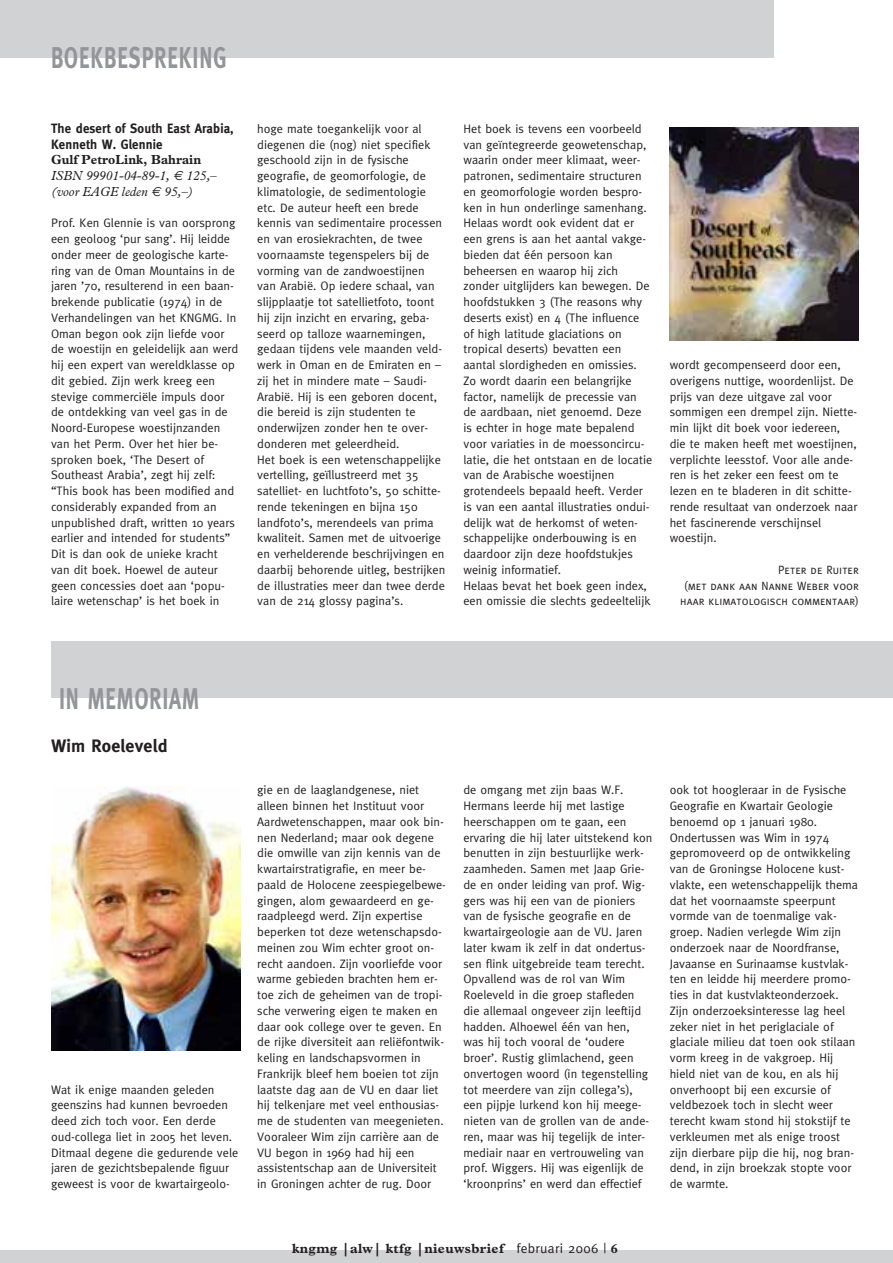
<style>
.page{position:relative;width:893px;height:1263px;background:#fff}
.page>*{position:absolute;margin:0;border:0;box-sizing:border-box;transform-origin:0 0}
.t1{font:700 30px "Meta";letter-spacing:.045em;color:#939598;scale:.7 1}
.t2{font:700 18px "Meta";letter-spacing:.01em;color:#231f20}
.t3{font:700 13.5px/15.8px "Meta";letter-spacing:.01em;color:#231f20;scale:.95 1}
.t4{font:700 13.5px "Plantin";letter-spacing:.025em;color:#231f20}
.t5{font:italic 13.2px/15.8px "Plantin";letter-spacing:.005em;color:#231f20;scale:.95 1}
.t6{font:12.3px/15.8px "Meta";color:#231f20}
.t7{font:12px/15.8px "Meta Caps";letter-spacing:.005em;color:#231f20;text-align:right;scale:.95 1}
.s1{font-weight:700;font-style:normal}
.s2{font-family:"Euro Sans"}
.s3{font-family:"Meta";font-weight:400}
</style>
<div class="page">
<div style="left:0;top:1250px;width:893px;height:13px;background:#d1d2d4"></div>
<div style="left:0;top:0;width:774px;height:58px;background:#d1d2d4"></div>
<div style="left:51px;top:641px;width:842px;height:56px;background:#d1d2d4"></div>
<img style="left:51px;top:786px;width:189px;height:264px">
<img style="left:670px;top:128px;width:189px;height:212px">
<h1 class="t1" style="left:51px;top:47px;width:252px">BOEKBESPREKING</h1>
<p class="t3" style="left:51px;top:122px;width:194px">The desert of South East Arabia,<br>Kenneth W. Glennie</p>
<p class="t5" style="left:51px;top:153px;width:176px"><span class="s1">Gulf PetroLink, Bahrain<br></span>ISBN 99901-04-89-1, <span class="s2">€</span> 125,– (voor EAGE leden <span class="s2">€</span> 95,–)</p>
<p class="t6" style="left:51px;top:216px;width:189px">Prof. Ken Glennie is van oorsprong een geoloog ‘pur sang’. Hij leidde onder meer de geologische karte&shy;ring van de Oman Mountains in de jaren ’70, resulterend in een baan&shy;brekende publicatie (1974) in de<br>Verhandelingen van het KNGMG. In<br>Oman begon ook zijn liefde voor de woestijn en geleidelijk aan werd hij een expert van wereldklasse op dit gebied. Zijn werk kreeg een stevige commerciële impuls door de ontdekking van veel gas in de<br>Noord-Europese woestijnzanden van het Perm. Over het hier be&shy;sproken boek, ‘The Desert of<br>Southeast Arabia’, zegt hij zelf: “This book has been modified and considerably expanded from an unpublished draft, written 10 years earlier and intended for students”<br>Dit is dan ook de unieke kracht van dit boek. Hoewel de auteur geen concessies doet aan ‘popu&shy;laire wetenschap’ is het boek in</p>
<p class="t6" style="left:257px;top:122px;width:190px">hoge mate toegankelijk voor al diegenen die (nog) niet specifiek geschoold zijn in de fysische geografie, de geomorfologie, de klimatologie, de sedimentologie etc. De auteur heeft een brede kennis van sedimentaire processen en van erosiekrachten, de twee voornaamste tegenspelers bij de vorming van de zandwoestijnen van Arabië. Op iedere schaal, van slijpplaatje tot satellietfoto, toont hij zijn inzicht en ervaring, geba&shy;seerd op talloze waarnemingen, gedaan tijdens vele maanden veld&shy;werk in Oman en de Emiraten en – zij het in mindere mate – Saudi-Arabië. Hij is een geboren docent, die bereid is zijn studenten te onderwijzen zonder hen te over&shy;donderen met geleerdheid.<br>Het boek is een wetenschappelijke vertelling, geïllustreerd met 35 satelliet- en luchtfoto’s, 50 schitte&shy;rende tekeningen en bijna 150 landfoto’s, merendeels van prima kwaliteit. Samen met de uitvoerige en verhelderende beschrijvingen en daarbij behorende uitleg, bestrijken de illustraties meer dan twee derde van de 214 glossy pagina’s.</p>
<p class="t6" style="left:463px;top:122px;width:190px">Het boek is tevens een voorbeeld van geïntegreerde geowetenschap, waarin onder meer klimaat, weer&shy;patronen, sedimentaire structuren en geomorfologie worden bespro&shy;ken in hun onderlinge samenhang.<br>Helaas wordt ook evident dat er een grens is aan het aantal vakge&shy;bieden dat één persoon kan beheersen en waarop hij zich zonder uitglijders kan bewegen. De hoofdstukken 3 (The reasons why deserts exist) en 4 (The influence of high latitude glaciations on tropical deserts) bevatten een aantal slordigheden en omissies.<br>Zo wordt daarin een belangrijke factor, namelijk de precessie van de aardbaan, niet genoemd. Deze is echter in hoge mate bepalend voor variaties in de moessoncircu&shy;latie, die het ontstaan en de locatie van de Arabische woestijnen grotendeels bepaald heeft. Verder is van een aantal illustraties ondui&shy;delijk wat de herkomst of weten&shy;schappelijke onderbouwing is en daardoor zijn deze hoofdstukjes weinig informatief.<br>Helaas bevat het boek geen index, een omissie die slechts gedeeltelijk</p>
<p class="t6" style="left:670px;top:358px;width:189px">wordt gecompenseerd door een, overigens nuttige, woordenlijst. De prijs van deze uitgave zal voor sommigen een drempel zijn. Niette&shy;min lijkt dit boek voor iedereen, die te maken heeft met woestijnen, verplichte leesstof. Voor alle ande&shy;ren is het zeker een feest om te lezen en te bladeren in dit schitte&shy;rende resultaat van onderzoek naar het fascinerende verschijnsel woestijn.</p>
<p class="t7" style="left:680px;top:562px;width:190px">Peter de Ruiter<br>(met dank aan Nanne Weber voor haar klimatologisch commentaar)</p>
<h1 class="t1" style="left:59px;top:688px;width:201px">IN MEMORIAM</h1>
<h2 class="t2" style="left:51px;top:739px;width:118px">Wim Roeleveld</h2>
<p class="t6" style="left:51px;top:1083px;width:189px">Wat ik enige maanden geleden geenszins had kunnen bevroeden deed zich toch voor. Een derde oud-collega liet in 2005 het leven.<br>Ditmaal degene die gedurende vele jaren de gezichtsbepalende figuur geweest is voor de kwartairgeolo-</p>
<p class="t6" style="left:257px;top:783px;width:190px">gie en de laaglandgenese, niet alleen binnen het Instituut voor Aardwetenschappen, maar ook bin&shy;nen Nederland; maar ook degene die omwille van zijn kennis van de kwartairstratigrafie, en meer be&shy;paald de Holocene zeespiegelbewe&shy;gingen, alom gewaardeerd en ge&shy;raadpleegd werd. Zijn expertise beperken tot deze wetenschapsdo&shy;meinen zou Wim echter groot on&shy;recht aandoen. Zijn voorliefde voor warme gebieden brachten hem er&shy;toe zich de geheimen van de tropi&shy;sche verwering eigen te maken en daar ook college over te geven. En de rijke diversiteit aan reliëfontwik&shy;keling en landschapsvormen in Frankrijk bleef hem boeien tot zijn laatste dag aan de VU en daar liet hij telkenjare met veel enthousias&shy;me de studenten van meegenieten.<br>Vooraleer Wim zijn carrière aan de VU begon in 1969 had hij een assistentschap aan de Universiteit in Groningen achter de rug. Door</p>
<p class="t6" style="left:463px;top:783px;width:191px">de omgang met zijn baas W.F.<br>Hermans leerde hij met lastige heerschappen om te gaan, een ervaring die hij later uitstekend kon benutten in zijn bestuurlijke werk&shy;zaamheden. Samen met Jaap Grie&shy;de en onder leiding van prof. Wig&shy;gers was hij een van de pioniers van de fysische geografie en de kwartairgeologie aan de VU. Jaren later kwam ik zelf in dat ondertus&shy;sen flink uitgebreide team terecht.<br>Opvallend was de rol van Wim Roeleveld in die groep stafleden die allemaal ongeveer zijn leeftijd hadden. Alhoewel één van hen, was hij toch vooral de ‘oudere broer’. Rustig glimlachend, geen onvertogen woord (in tegenstelling tot meerdere van zijn collega’s), een pijpje lurkend kon hij meege&shy;nieten van de grollen van de ande&shy;ren, maar was hij tegelijk de inter&shy;mediair naar en vertrouweling van prof. Wiggers. Hij was eigenlijk de ‘kroonprins’ en werd dan effectief</p>
<p class="t6" style="left:670px;top:783px;width:190px">ook tot hoogleraar in de Fysische<br>Geografie en Kwartair Geologie benoemd op 1 januari 1980.<br>Ondertussen was Wim in 1974 gepromoveerd op de ontwikkeling van de Groningse Holocene kust&shy;vlakte, een wetenschappelijk thema dat het voornaamste speerpunt vormde van de toenmalige vak&shy;groep. Nadien verlegde Wim zijn onderzoek naar de Noordfranse,<br>Javaanse en Surinaamse kustvlak&shy;ten en leidde hij meerdere promo&shy;ties in dat kustvlakteonderzoek.<br>Zijn onderzoeksinteresse lag heel zeker niet in het periglaciale of glaciale milieu dat toen ook stilaan vorm kreeg in de vakgroep. Hij hield niet van de kou, en als hij onverhoopt bij een excursie of veldbezoek toch in slecht weer terecht kwam stond hij stokstijf te verkleumen met als enige troost zijn dierbare pijp die hij, nog bran&shy;dend, in zijn broekzak stopte voor de warmte.</p>
<p class="t4" style="left:292px;top:1243px;width:327px">kngmg |alw| ktfg |nieuwsbrief <span class="s3">februari 2006 |</span> 6</p>
</div>
